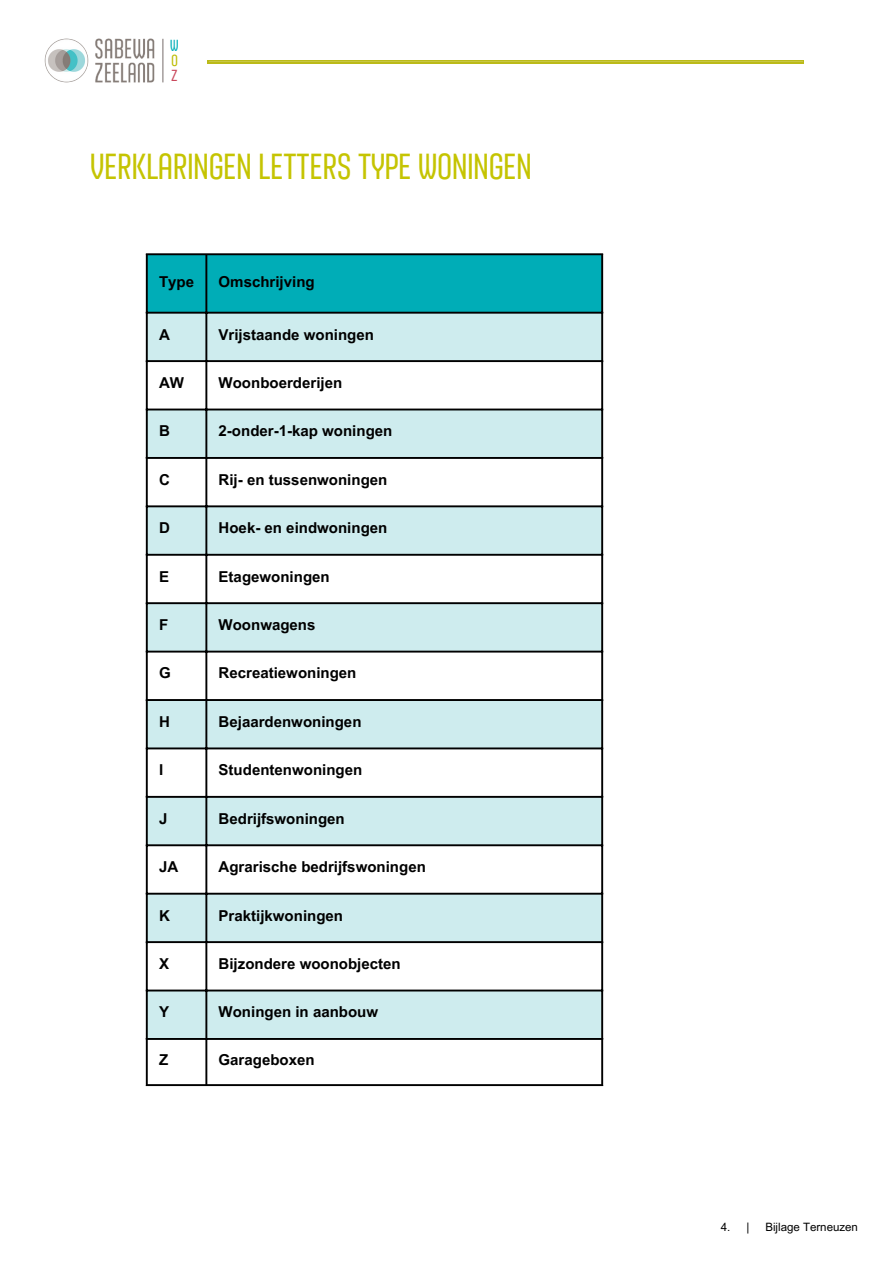
<style>
.page{position:relative;width:894px;height:1264px;background:#fff}
.page>*{position:absolute;margin:0;border:0;box-sizing:border-box;transform-origin:0 0}
.t1{font:300 36px "Sango";letter-spacing:-.035em;color:#c5c402}
.t2{font:300 15.9px/15.3px "Sango";color:#00aeb8;text-align:justify}
.t3{font:700 15px "Arial MT Pro";color:#000}
.t4{font:11.55px "Arial MT Pro";color:#000}
.s1{color:#bdbc05}
.s2{color:#c9485c}
</style>
<div class="page">
<svg style="left:207px;top:61px;width:596px;height:3px;background:#bebd26"></svg>
<img style="left:44px;top:38px;width:111px;height:45px">
<hr style="left:162px;top:39px;width:1px;height:43px;background:#867e7c">
<div style="left:148px;top:255px;width:453px;height:57px;background:#00adb7"></div>
<svg style="left:148px;top:313px;width:453px;height:724px;fill:#ceecee"></svg>
<hr style="left:146px;top:255px;width:2px;height:829px;background:#000">
<hr style="left:205px;top:255px;width:2px;height:829px;background:#000">
<hr style="left:601px;top:255px;width:2px;height:829px;background:#000">
<hr style="left:146px;top:253px;width:457px;height:2px;background:#000">
<hr style="left:146px;top:312px;width:457px;height:1px;background:#000">
<hr style="left:146px;top:360px;width:457px;height:2px;background:#000">
<hr style="left:146px;top:408px;width:457px;height:2px;background:#000">
<hr style="left:146px;top:457px;width:457px;height:2px;background:#000">
<hr style="left:146px;top:505px;width:457px;height:2px;background:#000">
<hr style="left:146px;top:554px;width:457px;height:1px;background:#000">
<hr style="left:146px;top:602px;width:457px;height:2px;background:#000">
<hr style="left:146px;top:650px;width:457px;height:2px;background:#000">
<hr style="left:146px;top:699px;width:457px;height:2px;background:#000">
<hr style="left:146px;top:747px;width:457px;height:2px;background:#000">
<hr style="left:146px;top:796px;width:457px;height:1px;background:#000">
<hr style="left:146px;top:844px;width:457px;height:2px;background:#000">
<hr style="left:146px;top:892px;width:457px;height:2px;background:#000">
<hr style="left:146px;top:941px;width:457px;height:2px;background:#000">
<hr style="left:146px;top:989px;width:457px;height:2px;background:#000">
<hr style="left:146px;top:1037px;width:457px;height:2px;background:#000">
<hr style="left:146px;top:1084px;width:457px;height:2px;background:#000">
<p class="t2" style="left:170px;top:39px;width:11px">W <span class="s1">O </span><span class="s2">Z</span></p>
<h2 class="t1" style="left:89px;top:152px;width:444px">VERKLARINGEN LETTERS TYPE WONINGEN</h2>
<p class="t3" style="left:159px;top:276px;width:37px">Type</p>
<p class="t3" style="left:218px;top:276px;width:98px">Omschrijving</p>
<h1 class="t3" style="left:159px;top:328px;width:12px">A</h1>
<p class="t3" style="left:218px;top:328px;width:157px">Vrijstaande woningen</p>
<p class="t3" style="left:159px;top:377px;width:27px">AW</p>
<p class="t3" style="left:218px;top:377px;width:125px">Woonboerderijen</p>
<p class="t3" style="left:159px;top:425px;width:12px">B</p>
<p class="t3" style="left:218px;top:425px;width:175px">2-onder-1-kap woningen</p>
<p class="t3" style="left:159px;top:474px;width:12px">C</p>
<p class="t3" style="left:218px;top:474px;width:170px">Rij- en tussenwoningen</p>
<p class="t3" style="left:159px;top:522px;width:12px">D</p>
<p class="t3" style="left:218px;top:522px;width:170px">Hoek- en eindwoningen</p>
<p class="t3" style="left:159px;top:570px;width:12px">E</p>
<p class="t3" style="left:218px;top:570px;width:113px">Etagewoningen</p>
<p class="t3" style="left:159px;top:619px;width:11px">F</p>
<p class="t3" style="left:218px;top:619px;width:98px">Woonwagens</p>
<p class="t3" style="left:159px;top:667px;width:13px">G</p>
<p class="t3" style="left:218px;top:667px;width:139px">Recreatiewoningen</p>
<p class="t3" style="left:159px;top:716px;width:12px">H</p>
<p class="t3" style="left:218px;top:716px;width:144px">Bejaardenwoningen</p>
<p class="t3" style="left:159px;top:764px;width:6px">I</p>
<p class="t3" style="left:218px;top:764px;width:145px">Studentenwoningen</p>
<p class="t3" style="left:159px;top:812px;width:10px">J</p>
<p class="t3" style="left:218px;top:812px;width:128px">Bedrijfswoningen</p>
<p class="t3" style="left:159px;top:861px;width:21px">JA</p>
<p class="t3" style="left:218px;top:861px;width:209px">Agrarische bedrijfswoningen</p>
<p class="t3" style="left:159px;top:909px;width:12px">K</p>
<p class="t3" style="left:218px;top:909px;width:126px">Praktijkwoningen</p>
<p class="t3" style="left:159px;top:958px;width:12px">X</p>
<p class="t3" style="left:218px;top:958px;width:184px">Bijzondere woonobjecten</p>
<p class="t3" style="left:159px;top:1006px;width:12px">Y</p>
<p class="t3" style="left:218px;top:1006px;width:161px">Woningen in aanbouw</p>
<p class="t3" style="left:159px;top:1053px;width:11px">Z</p>
<p class="t3" style="left:218px;top:1053px;width:98px">Garageboxen</p>
<p class="t4" style="left:720px;top:1222px;width:30px">4. |</p>
<p class="t4" style="left:765px;top:1222px;width:94px">Bijlage Terneuzen</p>
</div>
